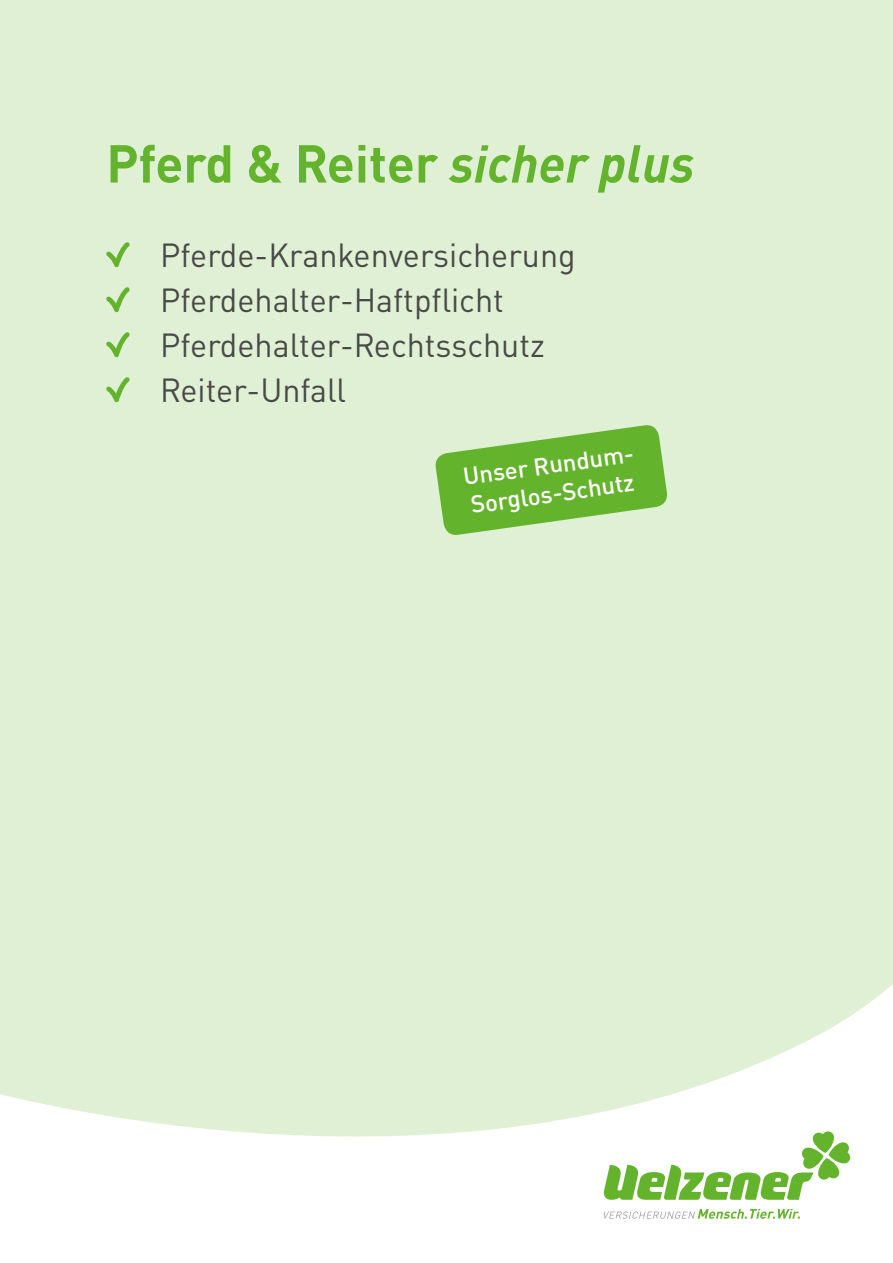
<style>
.page{position:relative;width:893px;height:1263px;background:#fff}
.page>*{position:absolute;margin:0;border:0;box-sizing:border-box;transform-origin:0 0}
.t1{font:700 52.5px "DINOT";color:#64b32c}
.t2{font:33px/45px "DINOT";color:#494948}
.t3{font:500 24px/28.8px "DINOT";color:#fff}
.s1{font-style:italic}
</style>
<div class="page">
<div style="left:0;top:0;width:893px;height:1137px;background:#e0f0d5"></div>
<svg style="left:105px;top:241px;width:28px;height:28px"></svg>
<svg style="left:105px;top:286px;width:28px;height:28px"></svg>
<svg style="left:105px;top:331px;width:28px;height:28px"></svg>
<svg style="left:105px;top:376px;width:28px;height:28px"></svg>
<div style="left:569px;top:1120px;width:292px;height:126px;background:#fff"></div>
<svg style="left:603px;top:1131px;width:248px;height:69px"></svg>
<svg style="left:604px;top:1209px;width:196px;height:10px"></svg>
<svg style="left:434px;top:424px;width:235px;height:113px"></svg>
<h1 class="t1" style="left:106px;top:129px;width:590px">Pferd &amp; Reiter <span class="s1">sicher plus</span></h1>
<p class="t2" style="left:160px;top:232px;width:417px">Pferde-Krankenversicherung<br>Pferdehalter-Haftpflicht<br>Pferdehalter-Rechtsschutz<br>Reiter-Unfall</p>
<p class="t3" style="left:461px;top:462px;width:175px;rotate:-8deg">Unser Rundum-<br>Sorglos-Schutz</p>
</div>
